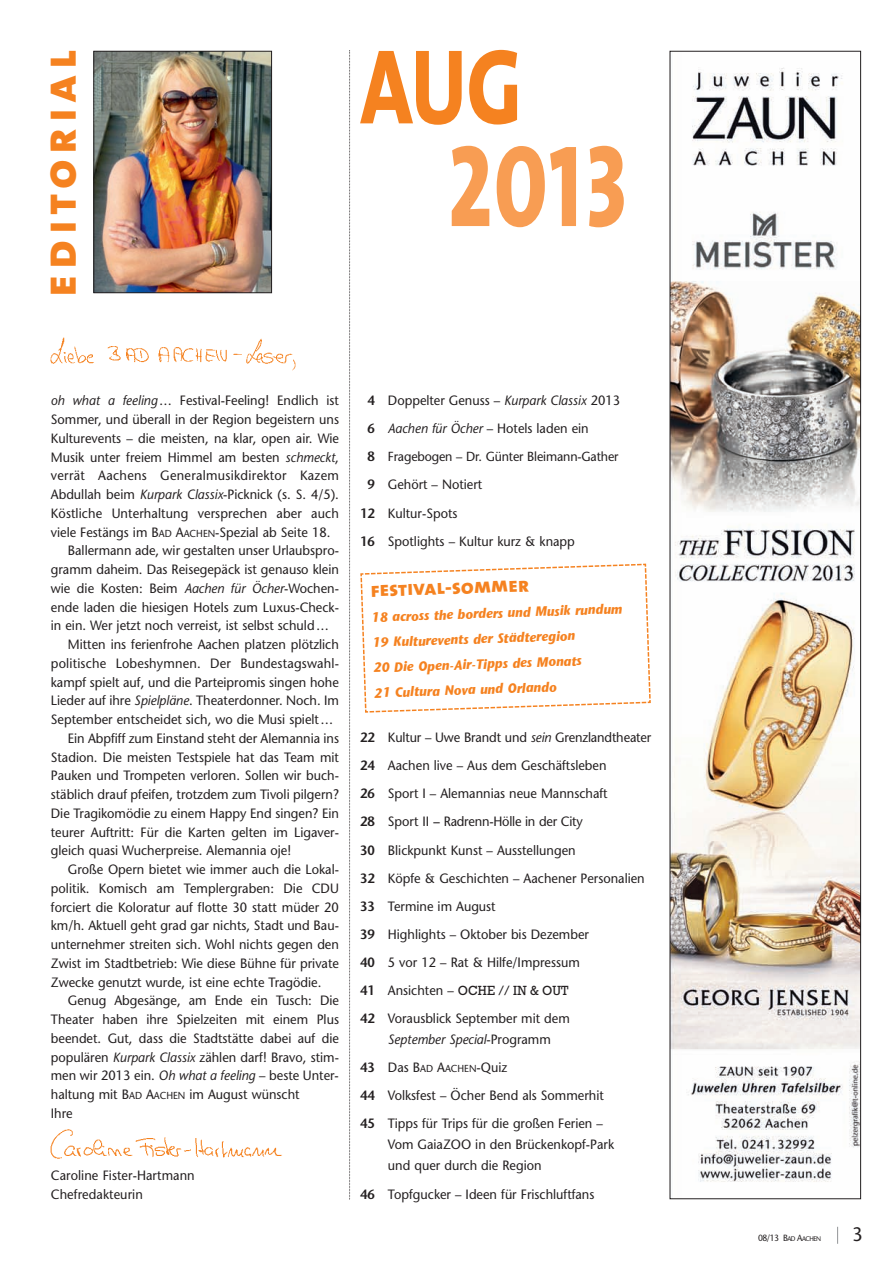
<style>
.page{position:relative;width:894px;height:1263px;background:#fff}
.page>*{position:absolute;margin:0;border:0;box-sizing:border-box;transform-origin:0 0}
.t1{font:117px "The Mix Extra Bold Caps";color:#f89d53;scale:.77 1}
.t2{font:107.25px "The Mix Extra Bold Caps";color:#f58220;scale:.77 1}
.t3{font:48px "The Mix Extra Bold Caps";letter-spacing:.12em;color:#f58220}
.t4{font:21px "The Mix Extra Bold Caps";color:#f58220}
.t5{font:19.5px "Stone Sans";color:#231f20;scale:.95 1}
.t6{font:13.5px/28px "Stone Sans";color:#231f20;scale:.95 1}
.t7{font:italic 700 13.5px/25.2px "Stone Sans";color:#f58220;scale:.95 1}
.t8{font:13.5px "Stone Sans";letter-spacing:.025em;color:#231f20;scale:.95 1}
.t9{font:13.5px "Rockwell";color:#231f20;scale:.95 1}
.t10{font:13.2px "Stone Sans";letter-spacing:-.01em;color:#231f20;scale:.95 1}
.t11{font:9px "Stone Sans";color:#231f20;scale:.95 1}
.s1{font-style:italic}
.s2{font-size:10.2px}
.s3{font-weight:600;color:#fff}
.s4{font-weight:600}
.s5{font-weight:600;font-size:13.5px;color:#fff}
.s6{font-weight:600;font-size:13.5px}
.s7{font-family:"Stone Sans";font-weight:600}
.s8{font-family:"Stone Sans"}
.s9{font-size:6.75px}
</style>
<div class="page">
<svg style="left:360px;top:563px;width:291px;height:150px"></svg>
<svg style="left:837px;top:1227px;width:1px;height:17px"></svg>
<svg style="left:349px;top:50px;width:1px;height:1150px"></svg>
<img style="left:50px;top:1129px;width:232px;height:30px">
<img style="left:672px;top:68px;width:187px;height:1114px">
<div style="left:670px;top:51px;width:191px;height:1148px;border:1px solid #231f20"></div>
<img style="left:50px;top:337px;width:243px;height:27px">
<img style="left:291px;top:357px;width:5px;height:14px">
<img style="left:95px;top:53px;width:175px;height:238px">
<div style="left:93px;top:51px;width:179px;height:242px;border:1px solid #231f20"></div>
<h3 class="t3" style="left:31px;top:296px;width:248px;rotate:-90deg">editorial</h3>
<h2 class="t2" style="left:360px;top:24px;width:211px">AUG</h2>
<h1 class="t1" style="left:448px;top:117px;width:234px">2013</h1>
<p class="t6" style="left:51px;top:388px;width:305px"><span class="s1">oh what a feeling</span>… Festival-Feeling! Endlich ist</p>
<p class="t6" style="left:51px;top:407px;width:305px">Sommer, und überall in der Region begeistern uns</p>
<p class="t6" style="left:51px;top:425px;width:305px">Kulturevents – die meisten, na klar, open air. Wie</p>
<p class="t6" style="left:51px;top:444px;width:305px">Musik unter freiem Himmel am besten <span class="s1">schmeckt</span>,</p>
<p class="t8" style="left:51px;top:470px;width:305px">verrät Aachens Generalmusikdirektor Kazem</p>
<p class="t6" style="left:51px;top:482px;width:305px">Abdullah beim <span class="s1">Kurpark Classix</span>-Picknick (s. S. 4/5).</p>
<p class="t6" style="left:51px;top:500px;width:305px">Köstliche Unterhaltung versprechen aber auch</p>
<p class="t6" style="left:51px;top:519px;width:296px">viele Festängs im B<span class="s2">AD</span> A<span class="s2">ACHEN</span>-Spezial ab Seite 18.</p>
<p class="t6" style="left:68px;top:538px;width:287px">Ballermann ade, wir gestalten unser Urlaubspro-</p>
<p class="t6" style="left:51px;top:557px;width:305px">gramm daheim. Das Reisegepäck ist genauso klein</p>
<p class="t6" style="left:51px;top:575px;width:305px">wie die Kosten: Beim <span class="s1">Aachen für Öcher</span>-Wochen-</p>
<p class="t6" style="left:51px;top:594px;width:305px">ende laden die hiesigen Hotels zum Luxus-Check-</p>
<p class="t6" style="left:51px;top:613px;width:294px">in ein. Wer jetzt noch verreist, ist selbst schuld…</p>
<p class="t6" style="left:68px;top:632px;width:287px">Mitten ins ferienfrohe Aachen platzen plötzlich</p>
<p class="t6" style="left:51px;top:650px;width:305px">politische Lobeshymnen. Der Bundestagswahl-</p>
<p class="t6" style="left:51px;top:669px;width:305px">kampf spielt auf, und die Parteipromis singen hohe</p>
<p class="t6" style="left:51px;top:688px;width:305px">Lieder auf ihre <span class="s1">Spielpläne</span>. Theaterdonner. Noch. Im</p>
<p class="t6" style="left:51px;top:707px;width:299px">September entscheidet sich, wo die Musi spielt…</p>
<p class="t6" style="left:68px;top:725px;width:287px">Ein Abpfiff zum Einstand steht der Alemannia ins</p>
<p class="t6" style="left:51px;top:744px;width:305px">Stadion. Die meisten Testspiele hat das Team mit</p>
<p class="t6" style="left:51px;top:763px;width:305px">Pauken und Trompeten verloren. Sollen wir buch-</p>
<p class="t6" style="left:51px;top:782px;width:305px">stäblich drauf pfeifen, trotzdem zum Tivoli pilgern?</p>
<p class="t6" style="left:51px;top:800px;width:305px">Die Tragikomödie zu einem Happy End singen? Ein</p>
<p class="t6" style="left:51px;top:819px;width:305px">teurer Auftritt: Für die Karten gelten im Ligaver-</p>
<p class="t6" style="left:51px;top:838px;width:254px">gleich quasi Wucherpreise. Alemannia oje!</p>
<p class="t6" style="left:68px;top:857px;width:287px">Große Opern bietet wie immer auch die Lokal-</p>
<p class="t6" style="left:51px;top:875px;width:305px">politik. Komisch am Templergraben: Die CDU</p>
<p class="t6" style="left:51px;top:894px;width:305px">forciert die Koloratur auf flotte 30 statt müder 20</p>
<p class="t6" style="left:51px;top:913px;width:305px">km/h. Aktuell geht grad gar nichts, Stadt und Bau-</p>
<p class="t6" style="left:51px;top:932px;width:305px">unternehmer streiten sich. Wohl nichts gegen den</p>
<p class="t6" style="left:51px;top:950px;width:305px">Zwist im Stadtbetrieb: Wie diese Bühne für private</p>
<p class="t6" style="left:51px;top:969px;width:286px">Zwecke genutzt wurde, ist eine echte Tragödie.</p>
<p class="t6" style="left:68px;top:988px;width:287px">Genug Abgesänge, am Ende ein Tusch: Die</p>
<p class="t6" style="left:51px;top:1007px;width:305px">Theater haben ihre Spielzeiten mit einem Plus</p>
<p class="t6" style="left:51px;top:1025px;width:305px">beendet. Gut, dass die Stadtstätte dabei auf die</p>
<p class="t6" style="left:51px;top:1044px;width:305px">populären <span class="s1">Kurpark Classix</span> zählen darf! Bravo, stim-</p>
<p class="t6" style="left:51px;top:1063px;width:305px">men wir 2013 ein. <span class="s1">Oh what a feeling</span> – beste Unter-</p>
<p class="t6" style="left:51px;top:1082px;width:263px">haltung mit B<span class="s2">AD</span> A<span class="s2">ACHEN</span> im August wünscht</p>
<p class="t6" style="left:51px;top:1100px;width:25px">Ihre</p>
<p class="t6" style="left:51px;top:1167px;width:153px;line-height:18.8px">Caroline Fister-Hartmann<br>Chefredakteurin</p>
<p class="t6" style="left:360px;top:388px;width:275px"><span class="s3">1</span><span class="s4">4</span> Doppelter Genuss – <span class="s1">Kurpark Classix</span> 2013<br><span class="s3">1</span><span class="s4">6</span> <span class="s1">Aachen für Öcher</span> – Hotels laden ein</p>
<p class="t10" style="left:360px;top:452px;width:273px"><span class="s5">1</span><span class="s6">8</span> Fragebogen – Dr. Günter Bleimann-Gather</p>
<p class="t6" style="left:360px;top:472px;width:227px"><span class="s3">1</span><span class="s4">9</span> Gehört – Notiert<br><span class="s4">12</span> Kultur-Spots<br><span class="s4">16</span> Spotlights – Kultur kurz &amp; knapp</p>
<h3 class="t4" style="left:370px;top:577px;width:160px;rotate:-2deg">festival-sommer</h3>
<p class="t7" style="left:371px;top:606px;width:266px;rotate:-2deg">18 across the borders und Musik rundum 19 Kulturevents der Städteregion<br>20 Die Open-Air-Tipps des Monats<br>21 Cultura Nova und Orlando</p>
<p class="t6" style="left:360px;top:725px;width:308px"><span class="s4">22</span> Kultur – Uwe Brandt und <span class="s1">sein</span> Grenzlandtheater <span class="s4">24</span> Aachen live – Aus dem Geschäftsleben<br><span class="s4">26</span> Sport I – Alemannias neue Mannschaft<br><span class="s4">28</span> Sport II <span class="s4">–</span> Radrenn-Hölle in der City<br><span class="s4">30</span> Blickpunkt Kunst – Ausstellungen<br><span class="s4">32</span> Köpfe &amp; Geschichten – Aachener Personalien <span class="s4">33</span> Termine im August<br><span class="s4">39</span> Highlights – Oktober bis Dezember<br><span class="s4">40</span> 5 vor 12 – Rat &amp; Hilfe/Impressum</p>
<p class="t9" style="left:360px;top:986px;width:221px"><span class="s7">41</span> <span class="s8">Ansichten –</span> OCHE // IN &amp; OUT</p>
<p class="t6" style="left:388px;top:1009px;width:193px;line-height:20.9px;text-indent:-28px"><span class="s4">42</span> Vorausblick September mit dem<br><span class="s1">September Special</span>-Programm</p>
<p class="t6" style="left:360px;top:1054px;width:258px"><span class="s4">43</span> Das B<span class="s2">AD</span> A<span class="s2">ACHEN</span>-Quiz<br><span class="s4">44</span> Volksfest – Öcher Bend als Sommerhit<br><span class="s4">45</span> Tipps für Trips für die großen Ferien –</p>
<p class="t6" style="left:388px;top:1135px;width:240px;line-height:20.9px">Vom GaiaZOO in den Brückenkopf-Park und quer durch die Region</p>
<p class="t6" style="left:360px;top:1181px;width:248px"><span class="s4">46</span> Topfgucker – Ideen für Frischluftfans</p>
<p class="t11" style="left:758px;top:1234px;width:68px">08/13 B<span class="s9">AD</span> A<span class="s9">ACHEN</span></p>
<h3 class="t5" style="left:852px;top:1227px;width:13px">3</h3>
</div>
